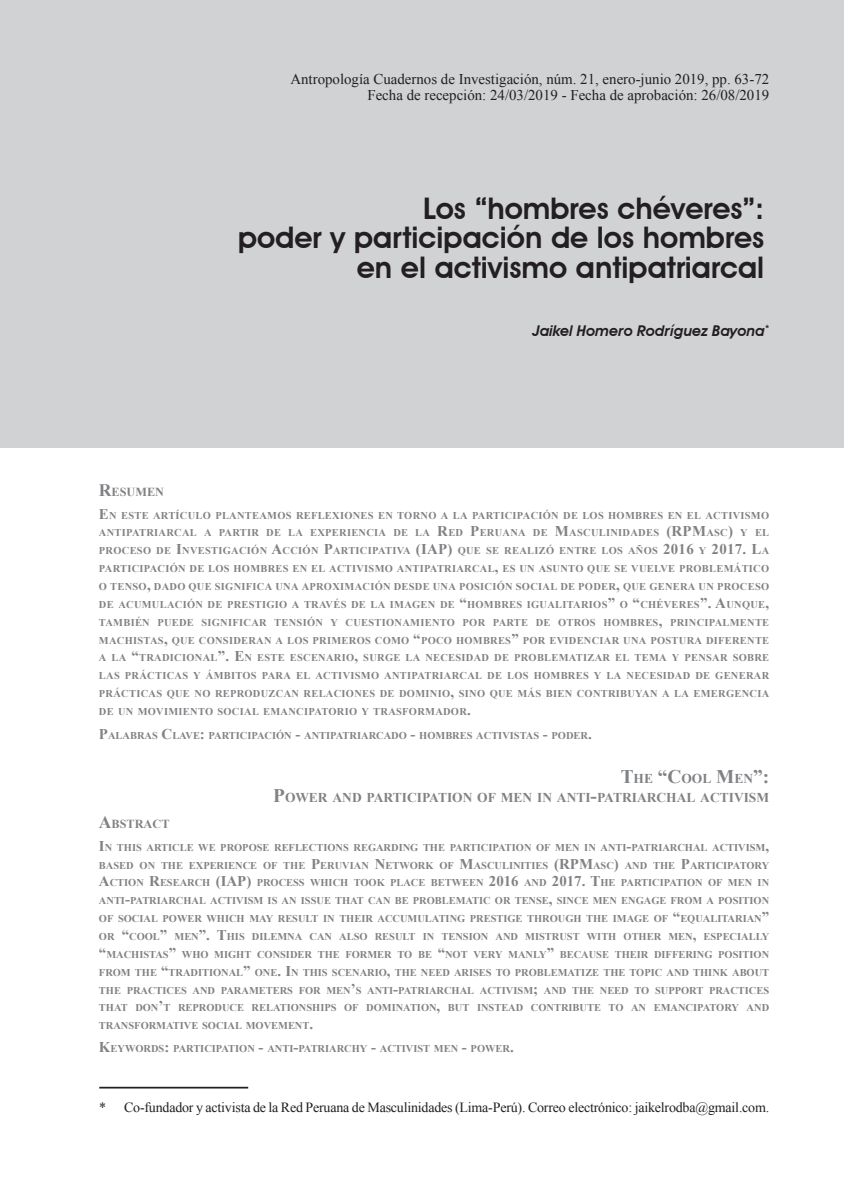
<style>
.page{position:relative;width:844px;height:1191px;background:#fff}
.page>*{position:absolute;margin:0;border:0;box-sizing:border-box;transform-origin:0 0}
.titulo{font:600 29.75px "Avant Garde IT Cby BT";color:#231f20}
.t1{font:14.88px "Times New Roman";color:#231f20}
.Autor{font:italic 600 14.88px "Avant Garde IT Cby BT";color:#231f20}
.pie{font:14px "Times New Roman";letter-spacing:-.015em;color:#231f20}
.resumenes{font:700 13.47px "Times New Roman";color:#808285}
.resumenes-2{font:700 12.25px "Times New Roman";color:#808285}
.resumenes-3{font:700 10.33px/17.8px "Times New Roman";color:#808285;text-align:justify}
.s1{font-size:17.5px}
.s2{font-size:14.88px}
.s3{font-size:19.25px}
</style>
<div class="page">
<div style="left:0;top:0;width:843px;height:447px;background:#d1d2d4"></div>
<hr style="left:99px;top:1086px;width:149px;height:2px;background:#231f20">
<p class="t1" style="left:290px;top:69px;width:480px">Antropología Cuadernos de Investigación, núm. 21, enero-junio 2019, pp. 63-72</p>
<p class="t1" style="left:367px;top:85px;width:403px">Fecha de recepción: 24/03/2019 - Fecha de aprobación: 26/08/2019</p>
<p class="titulo" style="left:423px;top:190px;width:342px">Los “hombres chéveres”:</p>
<p class="titulo" style="left:238px;top:220px;width:527px">poder y participación de los hombres</p>
<p class="titulo" style="left:357px;top:250px;width:409px">en el activismo antipatriarcal</p>
<p class="Autor" style="left:532px;top:322px;width:238px">Jaikel Homero Rodríguez Bayona<sup>*</sup></p>
<p class="resumenes-2" style="left:99px;top:483px;width:67px"><span class="s1">R</span>ESUMEN</p>
<p class="resumenes-3" style="left:99px;top:506px;width:671px"><span class="s2">E</span>N ESTE ARTÍCULO PLANTEAMOS REFLEXIONES EN TORNO A LA PARTICIPACIÓN DE LOS HOMBRES EN EL ACTIVISMO ANTIPATRIARCAL A PARTIR DE LA EXPERIENCIA DE LA <span class="s2">R</span>ED <span class="s2">P</span>ERUANA DE <span class="s2">M</span>ASCULINIDADES <span class="s2">(RPM</span>ASC<span class="s2">)</span> Y EL PROCESO DE <span class="s2">I</span>NVESTIGACIÓN <span class="s2">A</span>CCIÓN <span class="s2">P</span>ARTICIPATIVA <span class="s2">(IAP)</span> QUE SE REALIZÓ ENTRE LOS AÑOS <span class="s2">2016</span> Y <span class="s2">2017. L</span>A PARTICIPACIÓN DE LOS HOMBRES EN EL ACTIVISMO ANTIPATRIARCAL<span class="s2">,</span> ES UN ASUNTO QUE SE VUELVE PROBLEMÁTICO O TENSO<span class="s2">,</span> DADO QUE SIGNIFICA UNA APROXIMACIÓN DESDE UNA POSICIÓN SOCIAL DE PODER<span class="s2">,</span> QUE GENERA UN PROCESO DE ACUMULACIÓN DE PRESTIGIO A TRAVÉS DE LA IMAGEN DE <span class="s2">“</span>HOMBRES IGUALITARIOS<span class="s2">”</span> O <span class="s2">“</span>CHÉVERES<span class="s2">”. A</span>UNQUE<span class="s2">, </span>TAMBIÉN PUEDE SIGNIFICAR TENSIÓN Y CUESTIONAMIENTO POR PARTE DE OTROS HOMBRES<span class="s2">,</span> PRINCIPALMENTE MACHISTAS<span class="s2">,</span> QUE CONSIDERAN A LOS PRIMEROS COMO <span class="s2">“</span>POCO HOMBRES<span class="s2">”</span> POR EVIDENCIAR UNA POSTURA DIFERENTE A LA <span class="s2">“</span>TRADICIONAL<span class="s2">”. E</span>N ESTE ESCENARIO<span class="s2">,</span> SURGE LA NECESIDAD DE PROBLEMATIZAR EL TEMA Y PENSAR SOBRE LAS PRÁCTICAS Y ÁMBITOS PARA EL ACTIVISMO ANTIPATRIARCAL DE LOS HOMBRES Y LA NECESIDAD DE GENERAR PRÁCTICAS QUE NO REPRODUZCAN RELACIONES DE DOMINIO<span class="s2">,</span> SINO QUE MÁS BIEN CONTRIBUYAN A LA EMERGENCIA DE UN MOVIMIENTO SOCIAL EMANCIPATORIO Y TRASFORMADOR<span class="s2">.</span></p>
<p class="resumenes-3" style="left:99px;top:726px;width:494px"><span class="s2">P</span>ALABRAS <span class="s2">C</span>LAVE<span class="s2">:</span> PARTICIPACIÓN <span class="s2">-</span> ANTIPATRIARCADO <span class="s2">-</span> HOMBRES ACTIVISTAS <span class="s2">-</span> PODER<span class="s2">.</span></p>
<p class="resumenes" style="left:620px;top:769px;width:150px"><span class="s3">T</span>HE <span class="s3">“C</span>OOL <span class="s3">M</span>EN<span class="s3">”:</span></p>
<p class="resumenes" style="left:273px;top:788px;width:497px"><span class="s3">P</span>OWER AND PARTICIPATION OF MEN IN ANTI<span class="s3">-</span>PATRIARCHAL ACTIVISM</p>
<p class="resumenes-2" style="left:99px;top:815px;width:72px"><span class="s1">A</span>BSTRACT</p>
<p class="resumenes-3" style="left:99px;top:838px;width:671px"><span class="s2">I</span>N THIS ARTICLE WE PROPOSE REFLECTIONS REGARDING THE PARTICIPATION OF MEN IN ANTI<span class="s2">-</span>PATRIARCHAL ACTIVISM<span class="s2">, </span>BASED ON THE EXPERIENCE OF THE <span class="s2">P</span>ERUVIAN <span class="s2">N</span>ETWORK OF <span class="s2">M</span>ASCULINITIES <span class="s2">(RPM</span>ASC<span class="s2">)</span> AND THE <span class="s2">P</span>ARTICIPATORY <span class="s2">A</span>CTION <span class="s2">R</span>ESEARCH <span class="s2">(IAP)</span> PROCESS WHICH TOOK PLACE BETWEEN <span class="s2">2016</span> AND <span class="s2">2017. T</span>HE PARTICIPATION OF MEN IN ANTI<span class="s2">-</span>PATRIARCHAL ACTIVISM IS AN ISSUE THAT CAN BE PROBLEMATIC OR TENSE<span class="s2">,</span> SINCE MEN ENGAGE FROM A POSITION OF SOCIAL POWER WHICH MAY RESULT IN THEIR ACCUMULATING PRESTIGE THROUGH THE IMAGE OF <span class="s2">“</span>EQUALITARIAN<span class="s2">” </span>OR <span class="s2">“</span>COOL<span class="s2">”</span> MEN<span class="s2">”. T</span>HIS DILEMNA CAN ALSO RESULT IN TENSION AND MISTRUST WITH OTHER MEN<span class="s2">,</span> ESPECIALLY <span class="s2">“</span>MACHISTAS<span class="s2">”</span> WHO MIGHT CONSIDER THE FORMER TO BE <span class="s2">“</span>NOT VERY MANLY<span class="s2">”</span> BECAUSE THEIR DIFFERING POSITION FROM THE <span class="s2">“</span>TRADITIONAL<span class="s2">”</span> ONE<span class="s2">. I</span>N THIS SCENARIO<span class="s2">,</span> THE NEED ARISES TO PROBLEMATIZE THE TOPIC AND THINK ABOUT THE PRACTICES AND PARAMETERS FOR MEN<span class="s2">’</span>S ANTI<span class="s2">-</span>PATRIARCHAL ACTIVISM<span class="s2">;</span> AND THE NEED TO SUPPORT PRACTICES THAT DON<span class="s2">’</span>T REPRODUCE RELATIONSHIPS OF DOMINATION<span class="s2">,</span> BUT INSTEAD CONTRIBUTE TO AN EMANCIPATORY AND TRANSFORMATIVE SOCIAL MOVEMENT<span class="s2">.</span></p>
<p class="resumenes-3" style="left:99px;top:1039px;width:416px"><span class="s2">K</span>EYWORDS<span class="s2">:</span> PARTICIPATION <span class="s2">-</span> ANTI<span class="s2">-</span>PATRIARCHY <span class="s2">-</span> ACTIVIST MEN <span class="s2">-</span> POWER<span class="s2">.</span></p>
<p class="pie" style="left:99px;top:1098px;width:671px">* Co-fundador y activista de la Red Peruana de Masculinidades (Lima-Perú). Correo electrónico: jaikelrodba@gmail.com.</p>
</div>
